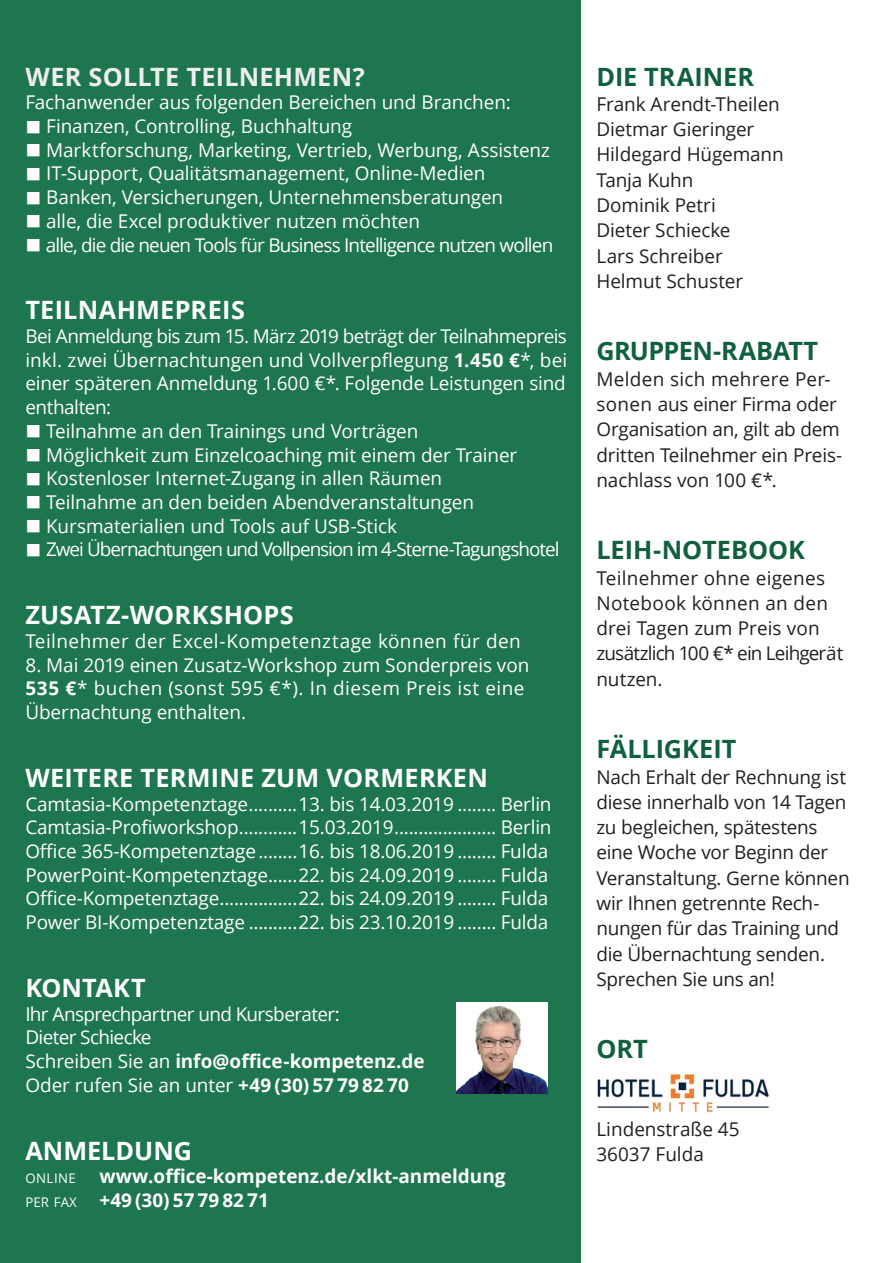
<style>
.page{position:relative;width:893px;height:1263px;background:#fff}
.page>*{position:absolute;margin:0;border:0;box-sizing:border-box;transform-origin:0 0}
.t1{font:700 25.2px "Open Sans";letter-spacing:.01em;color:#fff}
.t2{font:700 25.2px "Open Sans";letter-spacing:-.005em;color:#10603d}
.t3{font:700 25.2px "Open Sans";letter-spacing:.01em;color:#eee}
.t4{font:18.9px/23.7px "Open Sans";letter-spacing:-.01em;color:#fff}
.t5{font:18.9px/25.2px "Open Sans";letter-spacing:-.01em;color:#231f20}
.t6{font:18.9px/23.7px "Open Sans";letter-spacing:-.03em;color:#fff}
.t7{font:700 18.9px/23.7px "Open Sans";color:#fff}
.t8{font:18.9px "Open Sans";letter-spacing:-.045em;color:#fff}
.t9{font:18.9px "Open Sans";letter-spacing:-.055em;color:#fff}
.t10{font:18.9px "Open Sans";letter-spacing:.025em;color:#fff}
.s1{font-weight:700}
.s2{font-weight:400;font-size:13.2px}
</style>
<div class="page">
<div style="left:0;top:0;width:581px;height:1263px;background:#1d764d"></div>
<img style="left:456px;top:1002px;width:91px;height:91px">
<img style="left:597px;top:1073px;width:173px;height:40px">
<h1 class="t3" style="left:25px;top:59px;width:341px">WER SOLLTE TEILNEHMEN?</h1>
<p class="t4" style="left:25px;top:90px;width:487px">Fachanwender aus folgenden Bereichen und Branchen:</p>
<p class="t4" style="left:25px;top:114px;width:328px">■ Finanzen, Controlling, Buchhaltung</p>
<p class="t4" style="left:25px;top:138px;width:526px">■ Marktforschung, Marketing, Vertrieb, Werbung, Assistenz</p>
<p class="t4" style="left:25px;top:161px;width:462px">■ IT-Support, Qualitätsmanagement, Online-Medien</p>
<p class="t4" style="left:25px;top:185px;width:479px">■ Banken, Versicherungen, Unternehmensberatungen</p>
<p class="t4" style="left:25px;top:209px;width:396px">■ alle, die Excel produktiver nutzen möchten</p>
<p class="t8" style="left:25px;top:232px;width:529px">■ alle, die die neuen Tools für Business Intelligence nutzen wollen</p>
<h1 class="t1" style="left:25px;top:292px;width:221px">TEILNAHMEPREIS</h1>
<p class="t4" style="left:25px;top:324px;width:543px;text-align:justify">Bei Anmeldung bis zum 15. März 2019 beträgt der Teilnahmepreis inkl. zwei Übernachtungen und Vollverpflegung <span class="s1">1.450 €</span>*, bei einer späteren Anmeldung 1.600 €*. Folgende Leistungen sind enthalten:</p>
<p class="t4" style="left:25px;top:419px;width:395px">■ Teilnahme an den Trainings und Vorträgen</p>
<p class="t4" style="left:25px;top:442px;width:493px">■ Möglichkeit zum Einzelcoaching mit einem der Trainer</p>
<p class="t4" style="left:25px;top:466px;width:418px">■ Kostenloser Internet-Zugang in allen Räumen</p>
<p class="t4" style="left:25px;top:490px;width:450px">■ Teilnahme an den beiden Abendveranstaltungen</p>
<p class="t4" style="left:25px;top:513px;width:373px">■ Kursmaterialien und Tools auf USB-Stick</p>
<p class="t9" style="left:25px;top:536px;width:536px">■ Zwei Übernachtungen und Vollpension im 4-Sterne-Tagungshotel</p>
<h1 class="t1" style="left:25px;top:597px;width:270px">ZUSATZ-WORKSHOPS</h1>
<p class="t10" style="left:25px;top:628px;width:497px">Teilnehmer der Excel-Kompetenztage können für den</p>
<p class="t4" style="left:25px;top:652px;width:505px">8. Mai 2019 einen Zusatz-Workshop zum Sonderpreis von<br><span class="s1">535 €</span>* buchen (sonst 595 €*). In diesem Preis ist eine<br>Übernachtung enthalten.</p>
<h1 class="t1" style="left:25px;top:760px;width:464px">WEITERE TERMINE ZUM VORMERKEN</h1>
<p class="t4" style="left:25px;top:791px;width:528px">Camtasia-Kompetenztage..........13. bis 14.03.2019 ........ Berlin Camtasia-Profiworkshop............15.03.2019..................... Berlin Office 365-Kompetenztage........16. bis 18.06.2019 ........ Fulda PowerPoint-Kompetenztage......22. bis 24.09.2019 ........ Fulda Office-Kompetenztage................22. bis 24.09.2019 ........ Fulda Power BI-Kompetenztage ..........22. bis 23.10.2019 ........ Fulda</p>
<h1 class="t1" style="left:25px;top:970px;width:122px">KONTAKT</h1>
<p class="t6" style="left:25px;top:1001px;width:401px">Ihr Ansprechpartner und Kursberater:<br>Dieter Schiecke<br>Schreiben Sie an <span class="s1">info@office-kompetenz.de </span>Oder rufen Sie an unter <span class="s1">+49 (30) 57 79 82 70</span></p>
<h1 class="t1" style="left:25px;top:1132px;width:168px">ANMELDUNG</h1>
<p class="t7" style="left:25px;top:1164px;width:482px"><span class="s2">ONLINE</span> www.office-kompetenz.de/xlkt-anmeldung<br><span class="s2">PER FAX</span> +49 (30) 57 79 82 71</p>
<h1 class="t2" style="left:596px;top:59px;width:159px">DIE TRAINER</h1>
<p class="t5" style="left:596px;top:91px;width:189px">Frank Arendt-Theilen<br>Dietmar Gieringer<br>Hildegard Hügemann<br>Tanja Kuhn<br>Dominik Petri<br>Dieter Schiecke<br>Lars Schreiber<br>Helmut Schuster</p>
<h1 class="t2" style="left:596px;top:333px;width:223px">GRUPPEN-RABATT</h1>
<p class="t5" style="left:596px;top:366px;width:247px">Melden sich mehrere Per&shy;sonen aus einer Firma oder<br>Organisation an, gilt ab dem dritten Teilnehmer ein Preis&shy;nachlass von 100 €*.</p>
<h1 class="t2" style="left:596px;top:532px;width:210px">LEIH-NOTEBOOK</h1>
<p class="t5" style="left:596px;top:565px;width:248px">Teilnehmer ohne eigenes<br>Notebook können an den drei Tagen zum Preis von zusätzlich 100 €* ein Leihgerät nutzen.</p>
<h1 class="t2" style="left:596px;top:731px;width:142px">FÄLLIGKEIT</h1>
<p class="t5" style="left:596px;top:764px;width:255px">Nach Erhalt der Rechnung ist diese innerhalb von 14 Tagen zu begleichen, spätestens eine Woche vor Beginn der<br>Veranstaltung. Gerne können wir Ihnen getrennte Rech&shy;nungen für das Training und die Übernachtung senden.<br>Sprechen Sie uns an!</p>
<h1 class="t2" style="left:596px;top:1031px;width:53px">ORT</h1>
<p class="t5" style="left:596px;top:1115px;width:145px">Lindenstraße 45<br>36037 Fulda</p>
</div>
